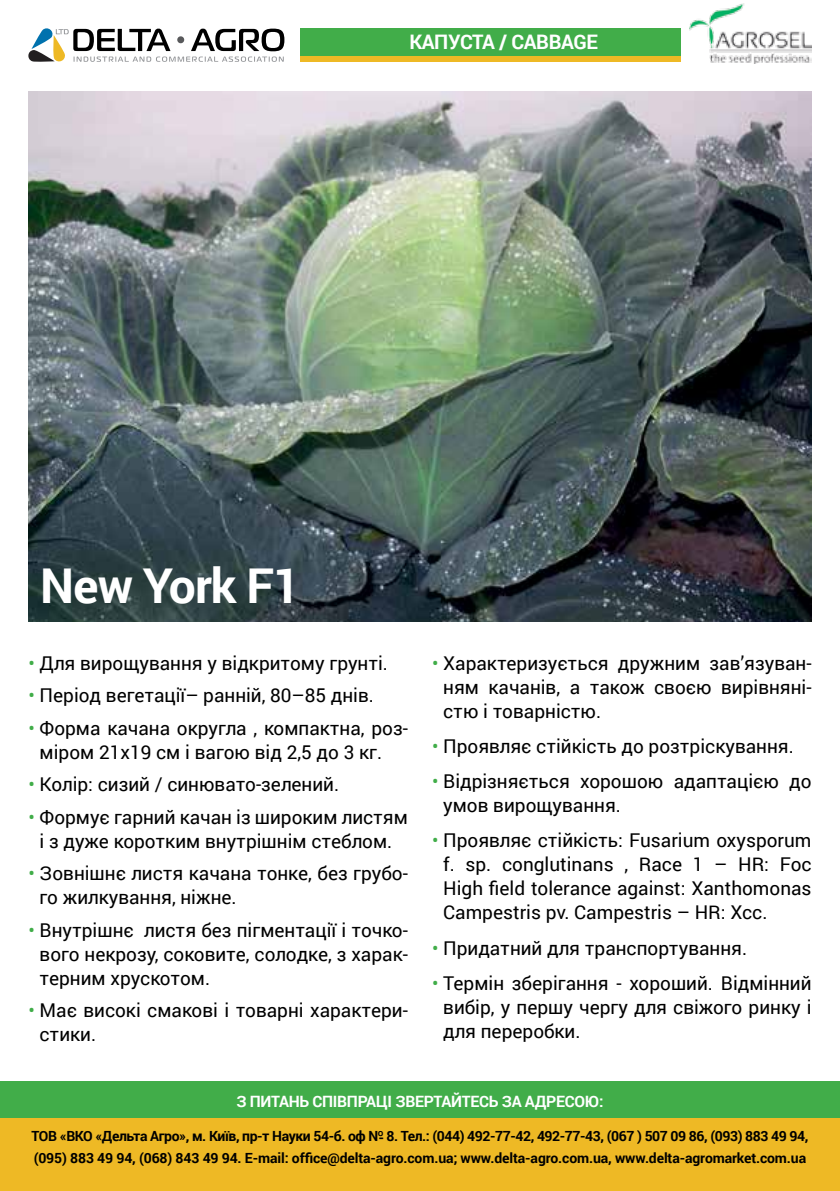
<style>
.page{position:relative;width:840px;height:1191px;background:#fff}
.page>*{position:absolute;margin:0;border:0;box-sizing:border-box;transform-origin:0 0}
.t1{font:700 48px "Roboto";letter-spacing:-.02em;color:#fff}
.t2{font:700 20px "Roboto";letter-spacing:-.02em;color:#fff}
.t3{font:19px/24px "Roboto";color:#000}
.t4{font:700 15.6px "Roboto";letter-spacing:-.02em;color:#fff}
.t5{font:700 14px/22px "Roboto";letter-spacing:-.01em;color:#000}
.s1{color:#41ad49}
</style>
<div class="page">
<div style="left:0;top:1081px;width:839px;height:38px;background:#41ad49"></div>
<div style="left:0;top:1119px;width:839px;height:72px;background:#eeb925"></div>
<img style="left:28px;top:92px;width:783px;height:530px">
<img style="left:689px;top:4px;width:122px;height:59px">
<svg style="left:28px;top:28px;width:256px;height:34px"></svg>
<div style="left:300px;top:28px;width:380px;height:32px;background:#41ad49"></div>
<div style="left:300px;top:57px;width:380px;height:5px;background:#eeb925"></div>
<p class="t2" style="left:409px;top:28px;width:190px">КАПУСТА / CABBAGE</p>
<h1 class="t1" style="left:40px;top:551px;width:262px">New York F1</h1>
<p class="t3" style="left:28px;top:650px;width:361px"><span class="s1">•</span> Для вирощування у відкритому грунті.</p>
<p class="t3" style="left:28px;top:682px;width:347px"><span class="s1">•</span> Період вегетації– ранній, 80–85 днів.</p>
<p class="t3" style="left:40px;top:715px;width:370px;text-indent:-11px"><span class="s1">•</span> Форма качана округла , компактна, роз&shy;міром 21х19 см і вагою від 2,5 до 3 кг.</p>
<p class="t3" style="left:28px;top:771px;width:312px"><span class="s1">•</span> Колір: сизий / синювато-зелений.</p>
<p class="t3" style="left:28px;top:804px;width:381px;text-align:center"><span class="s1">•</span> Формує гарний качан із широким листям і з дуже коротким внутрішнім стеблом.</p>
<p class="t3" style="left:40px;top:860px;width:369px;text-indent:-11px"><span class="s1">•</span> Зовнішнє листя качана тонке, без грубо&shy;го жилкування, ніжне.</p>
<p class="t3" style="left:40px;top:917px;width:370px;text-align:justify;text-indent:-11px"><span class="s1">•</span> Внутрішнє листя без пігментації і точко&shy;вого некрозу, соковите, солодке, з харак&shy;терним хрускотом.</p>
<p class="t3" style="left:40px;top:997px;width:370px;text-indent:-11px"><span class="s1">•</span> Має високі смакові і товарні характери&shy;стики.</p>
<p class="t3" style="left:443px;top:650px;width:370px;text-align:justify;text-indent:-11px"><span class="s1">•</span> Характеризується дружним зав’язуван&shy;ням качанів, а також своєю вирівняні&shy;стю і товарністю.</p>
<p class="t3" style="left:432px;top:733px;width:363px"><span class="s1">•</span> Проявляє стійкість до розтріскування.</p>
<p class="t3" style="left:443px;top:768px;width:370px;text-indent:-11px"><span class="s1">•</span> Відрізняється хорошою адаптацією до умов вирощування.</p>
<p class="t3" style="left:443px;top:828px;width:370px;text-align:justify;text-indent:-11px"><span class="s1">•</span> Проявляє стійкість: Fusarium oxysporum f. sp. conglutinans , Race 1 – HR: Foc High field tolerance against: Xanthomonas Campestris pv. Campestris – HR: Xcc.</p>
<p class="t3" style="left:432px;top:935px;width:316px"><span class="s1">•</span> Придатний для транспортування.</p>
<p class="t3" style="left:443px;top:970px;width:370px;text-align:justify;text-indent:-11px"><span class="s1">•</span> Термін зберігання - хороший. Відмінний вибір, у першу чергу для свіжого ринку і для переробки.</p>
<p class="t4" style="left:236px;top:1090px;width:368px">З ПИТАНЬ СПІВПРАЦІ ЗВЕРТАЙТЕСЬ ЗА АДРЕСОЮ:</p>
<p class="t5" style="left:32px;top:1124px;width:777px">ТОВ «ВКО «Дельта Агро», м. Київ, пр-т Науки 54-б. оф № 8. Тел.: (044) 492-77-42, 492-77-43, (067 ) 507 09 86, (093) 883 49 94, (095) 883 49 94, (068) 843 49 94. E-mail: office@delta-agro.com.ua; www.delta-agro.com.ua, www.delta-agromarket.com.ua</p>
</div>
